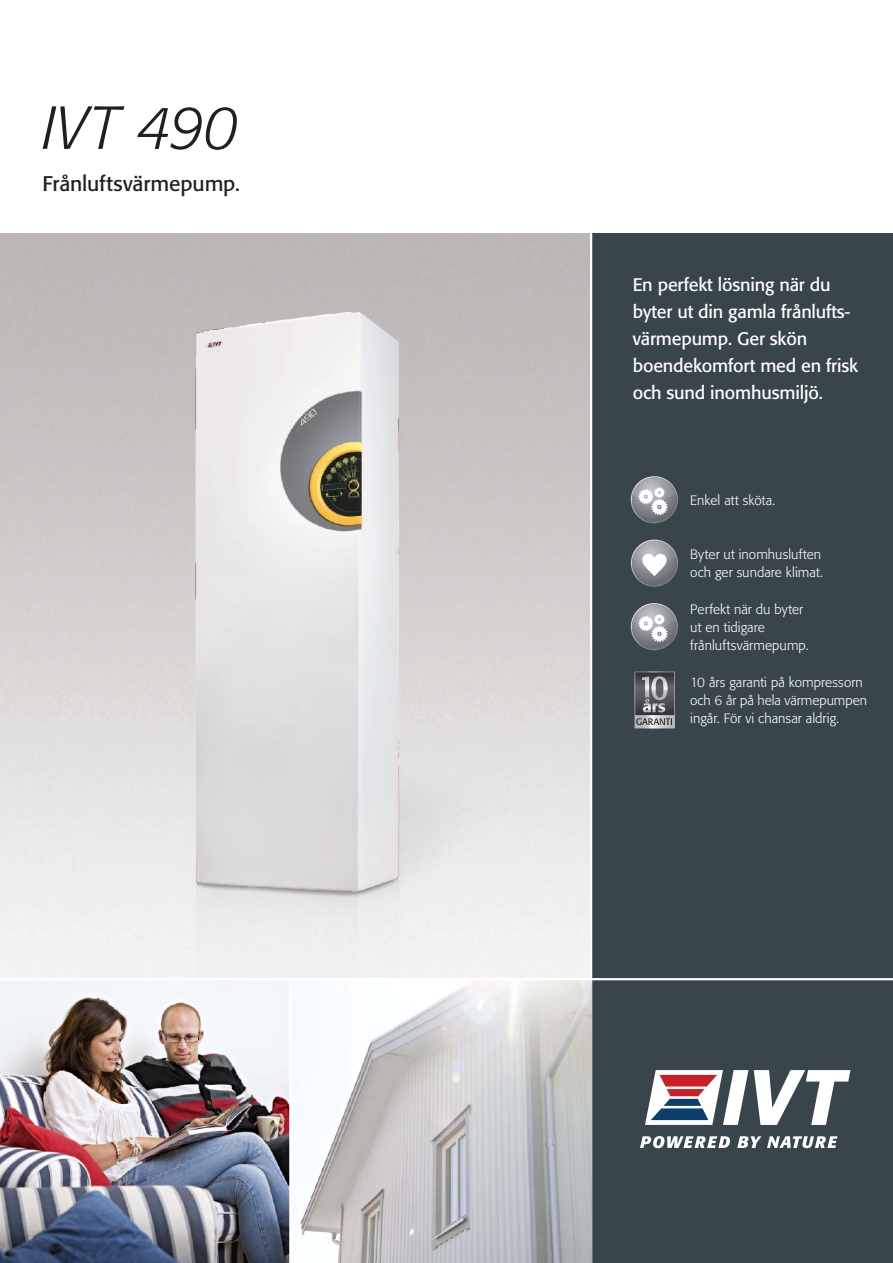
<style>
.page{position:relative;width:893px;height:1263px;background:#fff}
.page>*{position:absolute;margin:0;border:0;box-sizing:border-box;transform-origin:0 0}
.t1{font:italic 300 60px "Formata";letter-spacing:-.015em;color:#231f20}
.t2{font:21px "Formata";letter-spacing:-.005em;color:#231f20}
.t3{font:18px/27px "Formata";letter-spacing:-.01em;color:#fff}
.t4{font:300 13.5px/18px "Formata";letter-spacing:.005em;color:#fff}
</style>
<div class="page">
<img style="left:0;top:234px;width:590px;height:1029px">
<div style="left:590px;top:234px;width:303px;height:1029px;background:#38464c"></div>
<hr style="left:590px;top:223px;width:2px;height:1040px;background:#fff">
<svg style="left:754px;top:1070px;width:96px;height:55px"></svg>
<svg style="left:640px;top:1136px;width:90px;height:12px"></svg>
<svg style="left:737px;top:1136px;width:24px;height:12px"></svg>
<svg style="left:767px;top:1136px;width:70px;height:12px"></svg>
<svg style="left:645px;top:1070px;width:103px;height:55px"></svg>
<img style="left:171px;top:291px;width:403px;height:687px">
<hr style="left:289px;top:978px;width:2px;height:285px;background:#fff">
<hr style="left:0;top:978px;width:893px;height:2px;background:#fff">
<svg style="left:631px;top:476px;width:47px;height:47px"></svg>
<svg style="left:631px;top:603px;width:47px;height:47px"></svg>
<svg style="left:631px;top:540px;width:47px;height:47px"></svg>
<svg style="left:634px;top:672px;width:41px;height:56px"></svg>
<h1 class="t1" style="left:43px;top:92px;width:198px">IVT 490</h1>
<h2 class="t2" style="left:43px;top:171px;width:199px">Frånluftsvärmepump.</h2>
<h3 class="t3" style="left:633px;top:271px;width:227px">En perfekt lösning när du byter ut din gamla frånlufts&shy;värmepump. Ger skön boendekomfort med en frisk och sund inomhusmiljö.</h3>
<p class="t4" style="left:690px;top:491px;width:86px">Enkel att sköta.</p>
<p class="t4" style="left:690px;top:545px;width:134px">Byter ut inomhusluften och ger sundare klimat.</p>
<p class="t4" style="left:690px;top:600px;width:120px">Perfekt när du byter ut en tidigare frånluftsvärmepump.</p>
<p class="t4" style="left:690px;top:673px;width:178px">10 års garanti på kompressorn och 6 år på hela värmepumpen ingår. För vi chansar aldrig.</p>
</div>
